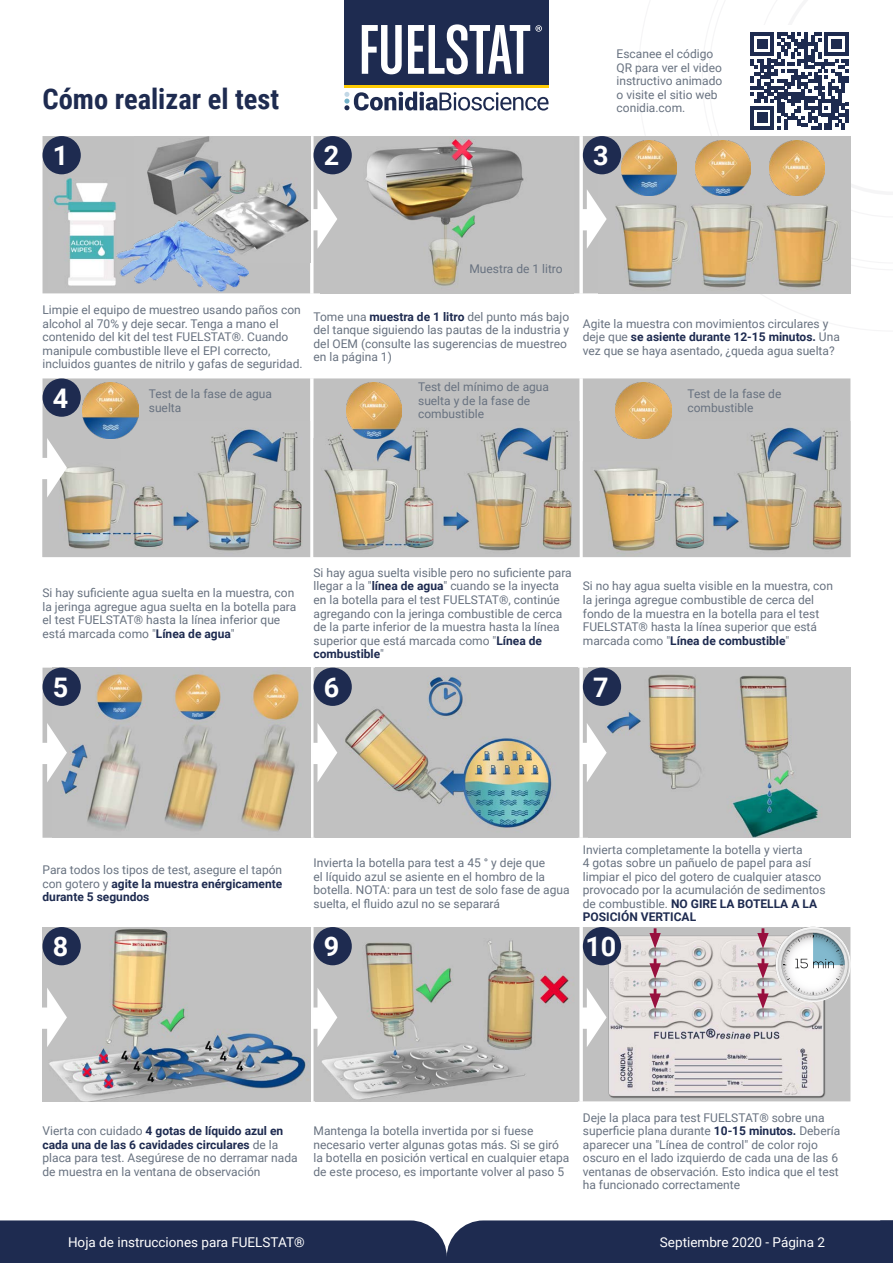
<style>
.page{position:relative;width:893px;height:1263px;background:#fff}
.page>*{position:absolute;margin:0;border:0;box-sizing:border-box;transform-origin:0 0}
.t1{font:700 28.5px "Roboto Condensed";color:#1e2b50}
.t2{font:700 27px "Roboto";color:#fff}
.t3{font:13.5px "Roboto";color:#fff}
.t4{font:12px/13.5px "Roboto";color:#687280}
.s1{font-weight:700;color:#1e2b50}
</style>
<div class="page">
<div style="left:43px;top:136px;width:556px;height:157px;background:#c0c0c0"></div>
<div style="left:43px;top:378px;width:807px;height:43px;background:#c0c0c0"></div>
<div style="left:314px;top:927px;width:536px;height:174px;background:#c0c0c0"></div>
<svg style="left:310px;top:136px;width:4px;height:157px"></svg>
<svg style="left:579px;top:136px;width:4px;height:157px"></svg>
<svg style="left:310px;top:378px;width:4px;height:43px"></svg>
<svg style="left:579px;top:378px;width:4px;height:43px"></svg>
<svg style="left:310px;top:421px;width:4px;height:136px"></svg>
<svg style="left:579px;top:421px;width:4px;height:136px"></svg>
<svg style="left:310px;top:668px;width:4px;height:170px"></svg>
<svg style="left:579px;top:668px;width:4px;height:170px"></svg>
<svg style="left:310px;top:927px;width:4px;height:174px"></svg>
<svg style="left:579px;top:927px;width:4px;height:174px"></svg>
<img style="left:135px;top:136px;width:175px;height:126px">
<img style="left:320px;top:136px;width:253px;height:157px">
<img style="left:599px;top:136px;width:251px;height:157px">
<img style="left:43px;top:421px;width:267px;height:136px">
<img style="left:314px;top:421px;width:265px;height:136px">
<img style="left:583px;top:421px;width:267px;height:136px">
<img style="left:52px;top:668px;width:258px;height:170px">
<img style="left:315px;top:668px;width:263px;height:170px">
<img style="left:589px;top:668px;width:261px;height:170px">
<img style="left:43px;top:927px;width:267px;height:174px">
<img style="left:315px;top:927px;width:263px;height:174px">
<img style="left:598px;top:927px;width:238px;height:174px">
<div style="left:43px;top:136px;width:38px;height:38px;background:#1e2b50;border-radius:50%"></div>
<div style="left:583px;top:136px;width:38px;height:38px;background:#1e2b50;border-radius:50%"></div>
<div style="left:314px;top:136px;width:38px;height:38px;background:#1e2b50;border-radius:50%"></div>
<div style="left:43px;top:378px;width:38px;height:39px;background:#1e2b50;border-radius:50%"></div>
<div style="left:43px;top:668px;width:38px;height:38px;background:#1e2b50;border-radius:50%"></div>
<div style="left:583px;top:668px;width:38px;height:38px;background:#1e2b50;border-radius:50%"></div>
<div style="left:314px;top:668px;width:38px;height:38px;background:#1e2b50;border-radius:50%"></div>
<svg style="left:581px;top:189px;width:26px;height:60px"></svg>
<svg style="left:312px;top:189px;width:25px;height:60px"></svg>
<svg style="left:581px;top:723px;width:26px;height:59px"></svg>
<svg style="left:312px;top:723px;width:25px;height:59px"></svg>
<svg style="left:649px;top:928px;width:12px;height:20px"></svg>
<svg style="left:649px;top:958px;width:12px;height:21px"></svg>
<svg style="left:649px;top:989px;width:12px;height:20px"></svg>
<svg style="left:757px;top:927px;width:94px;height:82px"></svg>
<div style="left:43px;top:927px;width:38px;height:38px;background:#1e2b50;border-radius:50%"></div>
<div style="left:583px;top:927px;width:38px;height:38px;background:#1e2b50;border-radius:50%"></div>
<div style="left:314px;top:927px;width:38px;height:38px;background:#1e2b50;border-radius:50%"></div>
<svg style="left:581px;top:988px;width:26px;height:59px"></svg>
<svg style="left:312px;top:988px;width:25px;height:59px"></svg>
<svg style="left:42px;top:723px;width:25px;height:59px"></svg>
<svg style="left:42px;top:988px;width:25px;height:59px"></svg>
<svg style="left:42px;top:438px;width:25px;height:59px"></svg>
<img style="left:49px;top:177px;width:76px;height:112px">
<img style="left:116px;top:220px;width:133px;height:71px">
<img style="left:83px;top:383px;width:55px;height:55px">
<img style="left:347px;top:383px;width:55px;height:55px">
<img style="left:616px;top:383px;width:55px;height:55px">
<img style="left:621px;top:140px;width:55px;height:56px">
<img style="left:695px;top:140px;width:56px;height:56px">
<div style="left:0;top:1220px;width:893px;height:43px;background:#1e2b50"></div>
<div style="left:344px;top:0;width:205px;height:51px;background:#1e2b50"></div>
<div style="left:344px;top:9px;width:205px;height:77px;background:#1e2b50"></div>
<hr style="left:344px;top:86px;width:205px;height:2px;background:#fecb04">
<svg style="left:362px;top:25px;width:40px;height:49px"></svg>
<svg style="left:408px;top:24px;width:134px;height:50px"></svg>
<svg style="left:344px;top:92px;width:205px;height:19px"></svg>
<svg style="left:750px;top:32px;width:101px;height:163px"></svg>
<hr style="left:845px;top:109px;width:3px;height:14px;background:#1e2b50">
<h1 class="t1" style="left:43px;top:78px;width:238px">Cómo realizar el test</h1>
<p class="t4" style="left:617px;top:47px;width:107px">Escanee el código<br>QR para ver el video instructivo animado o visite el sitio web</p>
<p class="t4" style="left:617px;top:101px;width:70px">conidia.com.</p>
<h2 class="t2" style="left:53px;top:137px;width:17px">1</h2>
<h2 class="t2" style="left:324px;top:137px;width:17px">2</h2>
<h2 class="t2" style="left:593px;top:137px;width:17px">3</h2>
<p class="t4" style="left:469px;top:261px;width:95px">Muestra de 1 litro</p>
<p class="t4" style="left:43px;top:303px;width:262px">Limpie el equipo de muestreo usando paños con alcohol al 70% y deje secar. Tenga a mano el contenido del kit del test FUELSTAT®. Cuando manipule combustible lleve el EPI correcto, incluidos guantes de nitrilo y gafas de seguridad.</p>
<p class="t4" style="left:314px;top:309px;width:257px">Tome una <span class="s1">muestra de 1 litro</span> del punto más bajo del tanque siguiendo las pautas de la industria y del OEM (consulte las sugerencias de muestreo en la página 1)</p>
<p class="t4" style="left:583px;top:316px;width:259px">Agite la muestra con movimientos circulares y deje que <span class="s1">se asiente durante 12-15 minutos.</span> Una vez que se haya asentado, ¿queda agua suelta?</p>
<p class="t4" style="left:149px;top:387px;width:125px">Test de la fase de agua suelta</p>
<p class="t4" style="left:418px;top:380px;width:132px">Test del mínimo de agua suelta y de la fase de combustible</p>
<p class="t4" style="left:687px;top:387px;width:95px">Test de la fase de combustible</p>
<h2 class="t2" style="left:53px;top:379px;width:17px">4</h2>
<p class="t4" style="left:43px;top:586px;width:255px">Si hay suficiente agua suelta en la muestra, con la jeringa agregue agua suelta en la botella para el test FUELSTAT® hasta la línea inferior que está marcada como "<span class="s1">Línea de agua</span>"</p>
<p class="t4" style="left:314px;top:565px;width:260px">Si hay agua suelta visible pero no suficiente para llegar a la "<span class="s1">línea de agua</span>" cuando se la inyecta en la botella para el test FUELSTAT®, continúe agregando con la jeringa combustible de cerca de la parte inferior de la muestra hasta la línea superior que está marcada como "<span class="s1">Línea de combustible</span>"</p>
<p class="t4" style="left:583px;top:579px;width:252px">Si no hay agua suelta visible en la muestra, con la jeringa agregue combustible de cerca del fondo de la muestra en la botella para el test FUELSTAT® hasta la línea superior que está marcada como "<span class="s1">Línea de combustible</span>"</p>
<h2 class="t2" style="left:53px;top:668px;width:17px">5</h2>
<h2 class="t2" style="left:324px;top:668px;width:17px">6</h2>
<h2 class="t2" style="left:593px;top:668px;width:17px">7</h2>
<p class="t4" style="left:43px;top:862px;width:241px;text-align:justify">Para todos los tipos de test, asegure el tapón con gotero y <span class="s1">agite la muestra enérgicamente durante 5 segundos</span></p>
<p class="t4" style="left:314px;top:856px;width:258px">Invierta la botella para test a 45 ° y deje que<br>el líquido azul se asiente en el hombro de la botella. NOTA: para un test de solo fase de agua suelta, el fluido azul no se separará</p>
<p class="t4" style="left:583px;top:842px;width:244px">Invierta completamente la botella y vierta<br>4 gotas sobre un pañuelo de papel para así limpiar el pico del gotero de cualquier atasco provocado por la acumulación de sedimentos de combustible. <span class="s1">NO GIRE LA BOTELLA A LA POSICIÓN VERTICAL</span></p>
<h2 class="t2" style="left:53px;top:928px;width:17px">8</h2>
<h2 class="t2" style="left:324px;top:928px;width:17px">9</h2>
<h2 class="t2" style="left:585px;top:928px;width:32px">10</h2>
<p class="t4" style="left:43px;top:1124px;width:257px">Vierta con cuidado <span class="s1">4 gotas de líquido azul en cada una de las 6 cavidades circulares</span> de la placa para test. Asegúrese de no derramar nada de muestra en la ventana de observación</p>
<p class="t4" style="left:314px;top:1124px;width:257px">Mantenga la botella invertida por si fuese necesario verter algunas gotas más. Si se giró la botella en posición vertical en cualquier etapa de este proceso, es importante volver al paso 5</p>
<p class="t4" style="left:583px;top:1110px;width:259px">Deje la placa para test FUELSTAT® sobre una superficie plana durante <span class="s1">10-15 minutos.</span> Debería aparecer una "Línea de control" de color rojo oscuro en el lado izquierdo de cada una de las 6 ventanas de observación. Esto indica que el test ha funcionado correctamente</p>
<p class="t3" style="left:68px;top:1232px;width:238px">Hoja de instrucciones para FUELSTAT®</p>
<p class="t3" style="left:660px;top:1232px;width:167px">Septiembre 2020 - Página 2</p>
</div>
